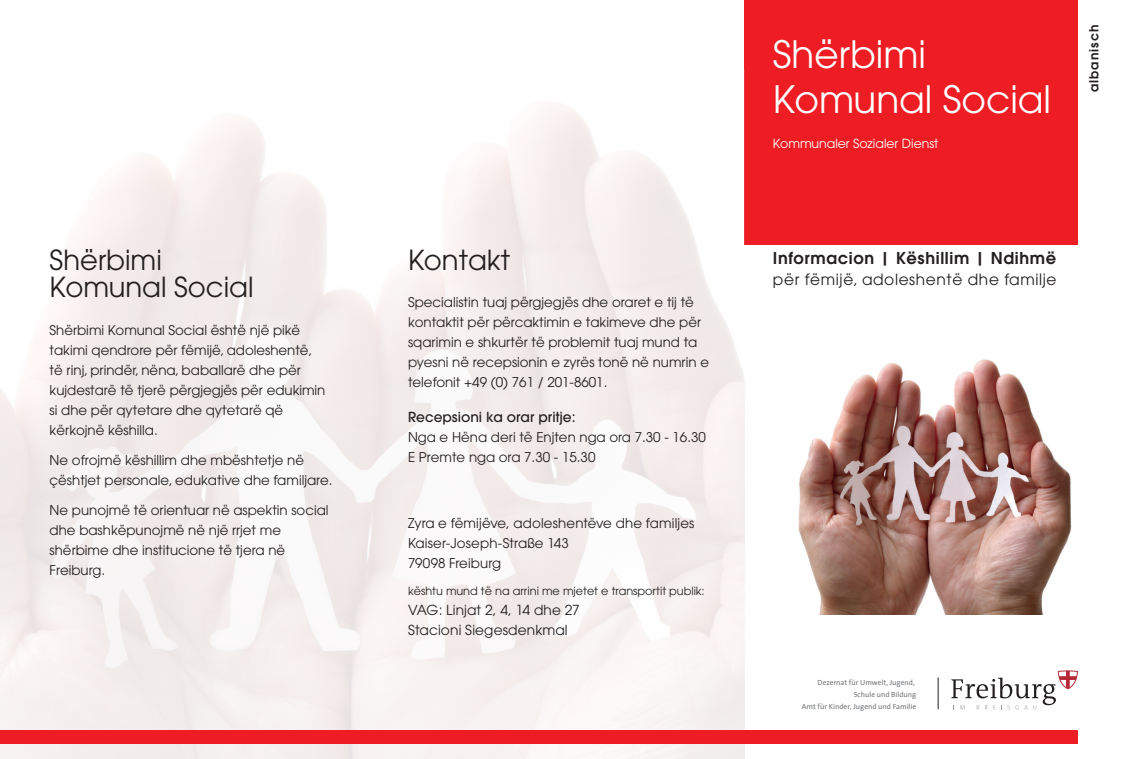
<style>
.page{position:relative;width:1124px;height:759px;background:#fff}
.page>*{position:absolute;margin:0;border:0;box-sizing:border-box;transform-origin:0 0}
.t1{font:37.5px/45px "Avant Garde";color:#fff}
.t2{font:27.5px/27.5px "Avant Garde";color:#231f20}
.t3{font:600 16.25px "Avant Garde";letter-spacing:.04em;color:#231f20}
.t4{font:15.38px "Avant Garde";letter-spacing:.04em;color:#231f20}
.t5{font:13.75px/20px "Avant Garde";letter-spacing:.01em;color:#231f20}
.t6{font:500 13.75px "Avant Garde";color:#231f20}
.t7{font:13.38px/20px "Avant Garde";color:#231f20}
.t8{font:12.5px "Avant Garde";color:#fff}
.t9{font:600 12.5px "Avant Garde";letter-spacing:.08em;color:#231f20}
.t10{font:11.25px "Avant Garde";color:#231f20}
.t11{font:7.5px/12.4px "The Sans";color:#727477;text-align:right}
</style>
<div class="page">
<div style="left:744px;top:0;width:333px;height:244px;background:#ee1d23"></div>
<img style="left:0;top:106px;width:744px;height:652px">
<div style="left:0;top:730px;width:1077px;height:13px;background:#ee1d23"></div>
<svg style="left:951px;top:670px;width:126px;height:39px"></svg>
<hr style="left:937px;top:677px;width:1px;height:32px;background:#231f20">
<img style="left:798px;top:359px;width:274px;height:255px">
<h2 class="t2" style="left:50px;top:246px;width:205px">Shërbimi<br>Komunal Social</h2>
<p class="t7" style="left:50px;top:320px;width:277px">Shërbimi Komunal Social është një pikë takimi qendrore për fëmijë, adoleshentë, të rinj, prindër, nëna, baballarë dhe për kujdestarë të tjerë përgjegjës për edukimin si dhe për qytetare dhe qytetarë që kërkojnë këshilla.</p>
<p class="t7" style="left:50px;top:450px;width:284px">Ne ofrojmë këshillim dhe mbështetje në çështjet personale, edukative dhe familjare.</p>
<p class="t7" style="left:50px;top:499px;width:280px">Ne punojmë të orientuar në aspektin social dhe bashkëpunojmë në një rrjet me shërbime dhe institucione të tjera në<br>Freiburg.</p>
<h2 class="t2" style="left:408px;top:246px;width:103px">Kontakt</h2>
<p class="t7" style="left:408px;top:292px;width:302px">Specialistin tuaj përgjegjës dhe oraret e tij të kontaktit për përcaktimin e takimeve dhe për sqarimin e shkurtër të problemit tuaj mund ta pyesni në recepsionin e zyrës tonë në numrin e telefonit +49 (0) 761 / 201-8601.</p>
<p class="t6" style="left:408px;top:408px;width:169px">Recepsioni ka orar pritje:</p>
<p class="t7" style="left:408px;top:427px;width:299px">Nga e Hëna deri të Enjten nga ora 7.30 - 16.30<br>E Premte nga ora 7.30 - 15.30</p>
<p class="t7" style="left:408px;top:512px;width:288px">Zyra e fëmijëve, adoleshentëve dhe familjes<br>Kaiser-Joseph-Straße 143<br>79098 Freiburg</p>
<p class="t10" style="left:408px;top:584px;width:298px">kështu mund të na arrini me mjetet e transportit publik:</p>
<p class="t5" style="left:408px;top:599px;width:173px">VAG: Linjat 2, 4, 14 dhe 27<br>Stacioni Siegesdenkmal</p>
<h1 class="t1" style="left:772px;top:32px;width:279px">Shërbimi<br>Komunal Social</h1>
<p class="t8" style="left:772px;top:136px;width:167px">Kommunaler Sozialer Dienst</p>
<p class="t9" style="left:1085px;top:92px;width:69px;rotate:-90deg">albanisch</p>
<p class="t3" style="left:772px;top:247px;width:284px">Informacion | Këshillim | Ndihmë</p>
<p class="t4" style="left:772px;top:271px;width:285px">për fëmijë, adoleshentë dhe familje</p>
<p class="t11" style="left:801px;top:675px;width:116px">Dezernat für Umwelt, Jugend,<br>Schule und Bildung<br>Amt für Kinder, Jugend und Familie</p>
</div>
